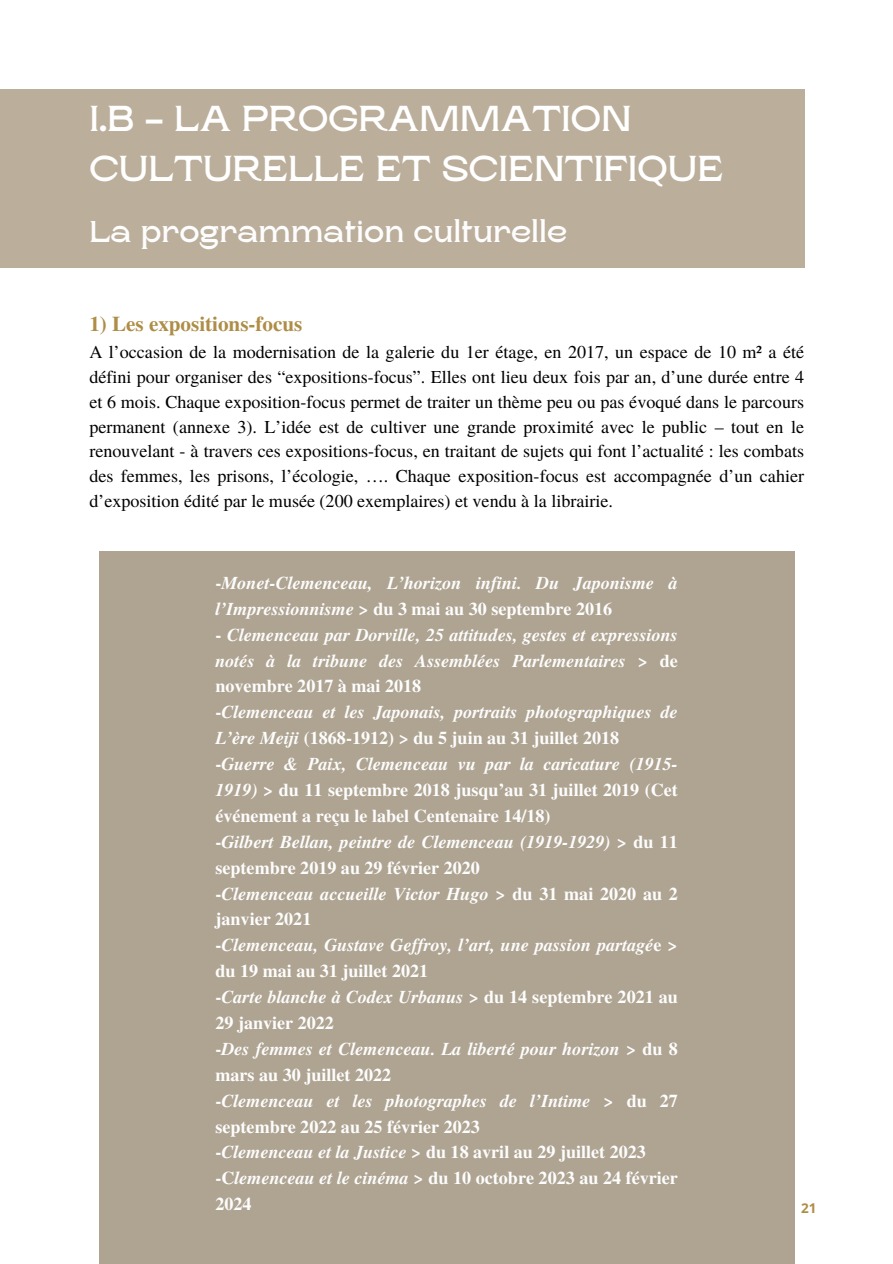
<style>
.page{position:relative;width:893px;height:1264px;background:#fff}
.page>*{position:absolute;margin:0;border:0;box-sizing:border-box;transform-origin:0 0}
.t1{font:700 36px/49.5px "Rasputin";color:#fff}
.t2{font:700 30px "Rasputin";color:#fdfdfd}
.t3{font:700 21px "Te X Gyre Termes";color:#ae8d47}
.t4{font:italic 700 18px/25.8px "Te X Gyre Termes";color:#fdfdfd}
.t5{font:18px/24.8px "Te X Gyre Termes";color:#000;text-align:justify}
.t6{font:700 13.5px "Open Sans";color:#ae8d47}
.s1{font-style:normal}
</style>
<div class="page">
<div style="left:100px;top:551px;width:694px;height:712px;background:#afa492"></div>
<div style="left:0;top:89px;width:804px;height:178px;background:#bbae9b"></div>
<h1 class="t1" style="left:89px;top:95px;width:635px">I.B - LA PROGRAMMATION<br>CULTURELLE ET SCIENTIFIQUE</h1>
<h2 class="t2" style="left:89px;top:215px;width:479px">La programmation culturelle</h2>
<p class="t3" style="left:89px;top:308px;width:214px">1) Les expositions-focus</p>
<p class="t5" style="left:89px;top:339px;width:716px">A l’occasion de la modernisation de la galerie du 1er étage, en 2017, un espace de 10 m² a été défini pour organiser des “expositions-focus”. Elles ont lieu deux fois par an, d’une durée entre 4 et 6 mois. Chaque exposition-focus permet de traiter un thème peu ou pas évoqué dans le parcours permanent (annexe 3). L’idée est de cultiver une grande proximité avec le public – tout en le renouvelant - à travers ces expositions-focus, en traitant de sujets qui font l’actualité : les combats des femmes, les prisons, l’écologie, …. Chaque exposition-focus est accompagnée d’un cahier d’exposition édité par le musée (200 exemplaires) et vendu à la librairie.</p>
<p class="t4" style="left:215px;top:569px;width:464px"><span class="s1">-</span>Monet-Clemenceau, L’horizon infini. Du Japonisme à l’Impressionnisme <span class="s1">&gt; du 3 mai au 30 septembre 2016</span></p>
<p class="t4" style="left:215px;top:621px;width:464px"><span class="s1">-</span> Clemenceau par Dorville, 25 attitudes, gestes et expressions notés à la tribune des Assemblées Parlementaires <span class="s1">&gt; de novembre 2017 à mai 2018<br>-</span>Clemenceau et les Japonais, portraits photographiques de L’ère Meiji <span class="s1">(1868-1912) &gt; du 5 juin au 31 juillet 2018 -</span>Guerre &amp; Paix, Clemenceau vu par la caricature (1915- 1919) <span class="s1">&gt; du 11 septembre 2018 jusqu’au 31 juillet 2019 (Cet événement a reçu le label Centenaire 14/18)<br>-</span>Gilbert Bellan, peintre de Clemenceau (1919-1929) <span class="s1">&gt; du 11 septembre 2019 au 29 février 2020<br>-</span>Clemenceau accueille Victor Hugo <span class="s1">&gt; du 31 mai 2020 au 2 janvier 2021<br>-</span>Clemenceau, Gustave Geffroy, l’art, une passion partagé<span class="s1">e &gt; du 19 mai au 31 juillet 2021<br>-</span>Carte blanche à Codex Urbanus <span class="s1">&gt; du 14 septembre 2021 au 29 janvier 2022<br>-</span>Des femmes et Clemenceau. La liberté pour horizon <span class="s1">&gt; du 8 mars au 30 juillet 2022<br>-</span>Clemenceau et les photographes de l’Intime <span class="s1">&gt; du 27 septembre 2022 au 25 février 2023<br>-</span>Clemenceau et la Justice <span class="s1">&gt; du 18 avril au 29 juillet 2023 -C</span>lemenceau et le cinéma <span class="s1">&gt; du 10 octobre 2023 au 24 février 2024</span></p>
<p class="t6" style="left:801px;top:1198px;width:17px">21</p>
</div>
